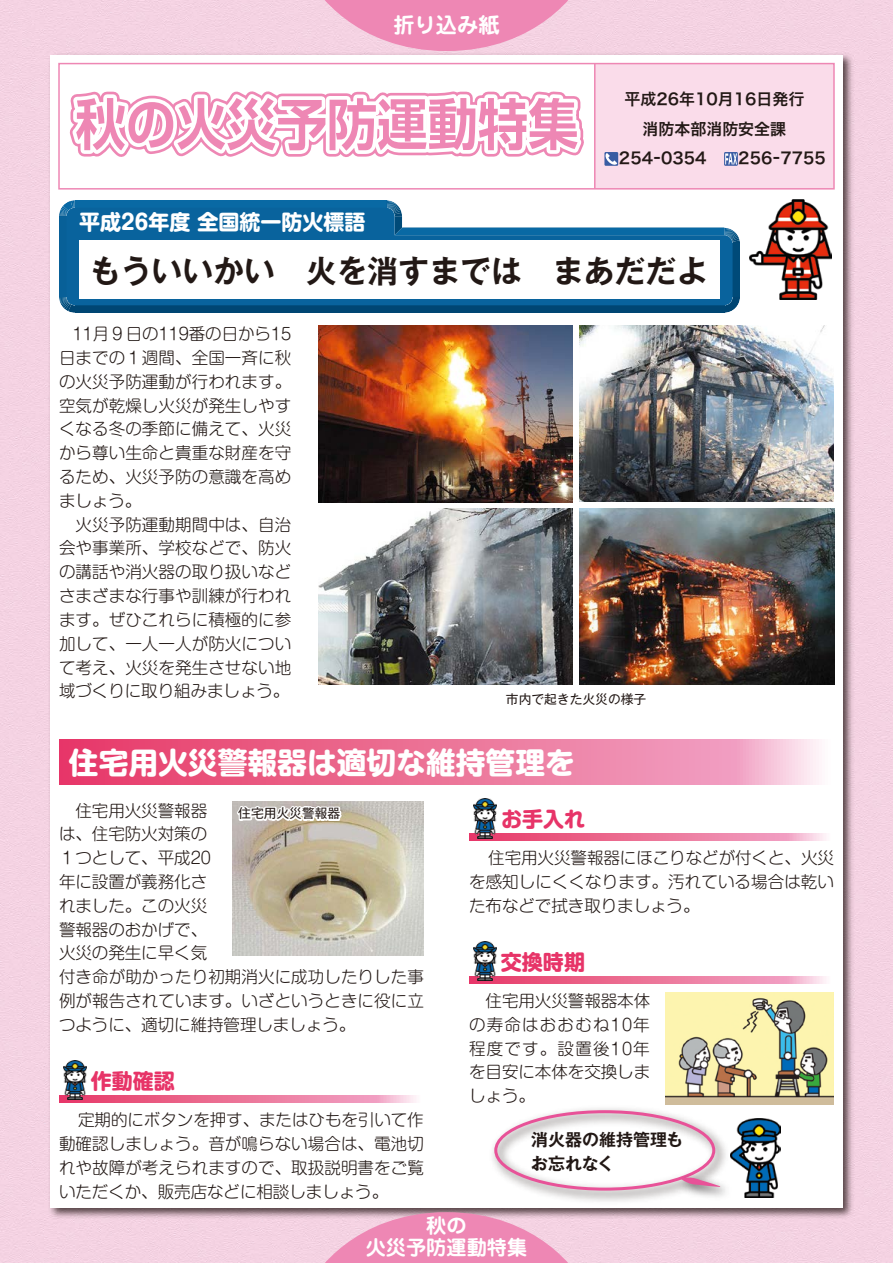
<style>
.page{position:relative;width:893px;height:1263px;background:#f4d2e2}
.page>*{position:absolute;margin:0;border:0;box-sizing:border-box;transform-origin:0 0}
.t1{font:700 55.35px "Shin Go Pr 5 De";color:#ee87b4;scale:.91 1}
.t2{font:700 31.5px "Gothic MB101 Pr 5 De";color:#221815}
.t3{font:700 29.7px "Shin M Go Pro";color:#fff}
.t4{font:700 21.3px "Jun 501 Pro";color:#fff}
.t5{font:700 21px "Shin M Go Pro";color:#fff}
.t6{font:700 21px "Shin M Go Pro";color:#e73468}
.t7{font:700 20.25px/21.3px "Jun 501 Pro";color:#fff;text-align:center}
.t8{font:700 16.95px/24px "Gothic MB101 Pr 5 De";color:#221815}
.t9{font:300 16.5px/23.9px "Shin M Go Pro";letter-spacing:.005em;color:#221815;text-align:justify}
.t10{font:15.9px/29.7px "Hira Kaku Pro W6";color:#221815;text-align:center}
.t11{font:12.75px "Gothic MB101 Pr 5";color:#221815}
</style>
<div class="page">
<img style="left:45px;top:50px;width:811px;height:1172px">
<div style="left:51px;top:55px;width:791px;height:1153px;background:#fff"></div>
<svg style="left:315px;top:0;width:263px;height:51px"></svg>
<svg style="left:315px;top:1212px;width:263px;height:51px"></svg>
<svg style="left:69px;top:91px;width:515px;height:66px"></svg>
<div style="left:595px;top:64px;width:239px;height:125px;background:#fadcea"></div>
<hr style="left:594px;top:64px;width:2px;height:125px;background:#ee87b4">
<div style="left:58px;top:63px;width:777px;height:127px;border:2px solid #ee87b4"></div>
<svg style="left:604px;top:152px;width:14px;height:14px"></svg>
<svg style="left:605px;top:153px;width:12px;height:13px"></svg>
<svg style="left:724px;top:152px;width:14px;height:14px"></svg>
<svg style="left:725px;top:153px;width:12px;height:11px"></svg>
<div style="left:732px;top:244px;width:8px;height:53px;background:#004a78"></div>
<svg style="left:724px;top:297px;width:16px;height:16px"></svg>
<svg style="left:59px;top:297px;width:16px;height:16px"></svg>
<div style="left:59px;top:216px;width:8px;height:81px;background:#086098"></div>
<svg style="left:59px;top:200px;width:16px;height:16px"></svg>
<div style="left:75px;top:200px;width:311px;height:8px;background:#0969a4"></div>
<svg style="left:386px;top:200px;width:354px;height:44px"></svg>
<div style="left:75px;top:305px;width:649px;height:8px;background:#004673"></div>
<svg style="left:67px;top:208px;width:666px;height:97px;fill:#09639d"></svg>
<div style="left:79px;top:240px;width:641px;height:59px;background:#fff"></div>
<svg style="left:59px;top:1095px;width:357px;height:8px"></svg>
<svg style="left:59px;top:739px;width:760px;height:46px"></svg>
<svg style="left:469px;top:833px;width:357px;height:8px"></svg>
<svg style="left:469px;top:976px;width:357px;height:8px"></svg>
<img style="left:318px;top:326px;width:255px;height:176px">
<img style="left:579px;top:326px;width:255px;height:176px">
<img style="left:318px;top:508px;width:255px;height:177px">
<img style="left:579px;top:508px;width:255px;height:177px">
<img style="left:749px;top:199px;width:83px;height:100px">
<img style="left:732px;top:1118px;width:49px;height:79px">
<img style="left:665px;top:992px;width:169px;height:112px">
<img style="left:233px;top:802px;width:191px;height:153px">
<img style="left:492px;top:1102px;width:240px;height:100px">
<div style="left:494px;top:1110px;width:221px;height:80px;border:3px solid #e85298;border-radius:50%"></div>
<img style="left:673px;top:1169px;width:64px;height:33px">
<svg style="left:681px;top:1177px;width:39px;height:10px"></svg>
<svg style="left:234px;top:801px;width:114px;height:23px"></svg>
<img style="left:473px;top:670px;width:177px;height:15px">
<img style="left:474px;top:799px;width:22px;height:39px">
<img style="left:474px;top:942px;width:22px;height:39px">
<img style="left:64px;top:1061px;width:22px;height:39px">
<p class="t4" style="left:393px;top:8px;width:108px">折り込み紙</p>
<h1 class="t1" style="left:75px;top:79px;width:554px">秋の火災予防運動特集</h1>
<p class="t10" style="left:603px;top:83px;width:224px">平成26年10月16日発行<br>消防本部消防安全課<br>　254－0354　　256－7755</p>
<p class="t5" style="left:79px;top:205px;width:288px">平成26年度 全国統一防火標語</p>
<h2 class="t2" style="left:90px;top:244px;width:619px">もういいかい　火を消すまでは　まあだだよ</h2>
<p class="t9" style="left:59px;top:320px;width:234px;text-align:left;text-indent:14px">11月９日の119番の日から15日までの１週間、全国一斉に秋の火災予防運動が行われます。空気が乾燥し火災が発生しやすくなる冬の季節に備えて、火災から尊い生命と貴重な財産を守るため、火災予防の意識を高めましょう。<br>　火災予防運動期間中は、自治会や事業所、学校などで、防火の講話や消火器の取り扱いなどさまざまな行事や訓練が行われます。ぜひこれらに積極的に参加して、一人一人が防火について考え、火災を発生させない地域づくりに取り組みましょう。</p>
<p class="t11" style="left:506px;top:689px;width:142px">市内で起きた火災の様子</p>
<h3 class="t3" style="left:69px;top:738px;width:507px">住宅用火災警報器は適切な維持管理を</h3>
<p class="t9" style="left:59px;top:796px;width:366px;text-align:left">　住宅用火災警報器<br>は、住宅防火対策の<br>１つとして、平成20<br>年に設置が義務化さ<br>れました。この火災<br>警報器のおかげで、<br>火災の発生に早く気<br>付き命が助かったり初期消火に成功したりした事例が報告されています。いざというときに役に立つように、適切に維持管理しましょう。</p>
<p class="t11" style="left:238px;top:803px;width:104px">住宅用火災警報器</p>
<p class="t6" style="left:91px;top:1063px;width:85px">作動確認</p>
<p class="t9" style="left:59px;top:1106px;width:366px;text-indent:19px">定期的にボタンを押す、またはひもを引いて作動確認しましょう。音が鳴らない場合は、電池切れや故障が考えられますので、取扱説明書をご覧いただくか、販売店などに相談しましょう。</p>
<p class="t6" style="left:501px;top:802px;width:85px">お手入れ</p>
<p class="t9" style="left:469px;top:844px;width:366px;text-indent:19px">住宅用火災警報器にほこりなどが付くと、火災を感知しにくくなります。汚れている場合は乾いた布などで拭き取りましょう。</p>
<p class="t6" style="left:501px;top:944px;width:85px">交換時期</p>
<p class="t9" style="left:469px;top:987px;width:183px">　住宅用火災警報器本体の寿命はおおむね10年程度です。設置後10年を目安に本体を交換しましょう。</p>
<p class="t8" style="left:531px;top:1127px;width:153px">消火器の維持管理もお忘れなく</p>
<p class="t7" style="left:366px;top:1213px;width:163px">秋の<br>火災予防運動特集</p>
</div>
